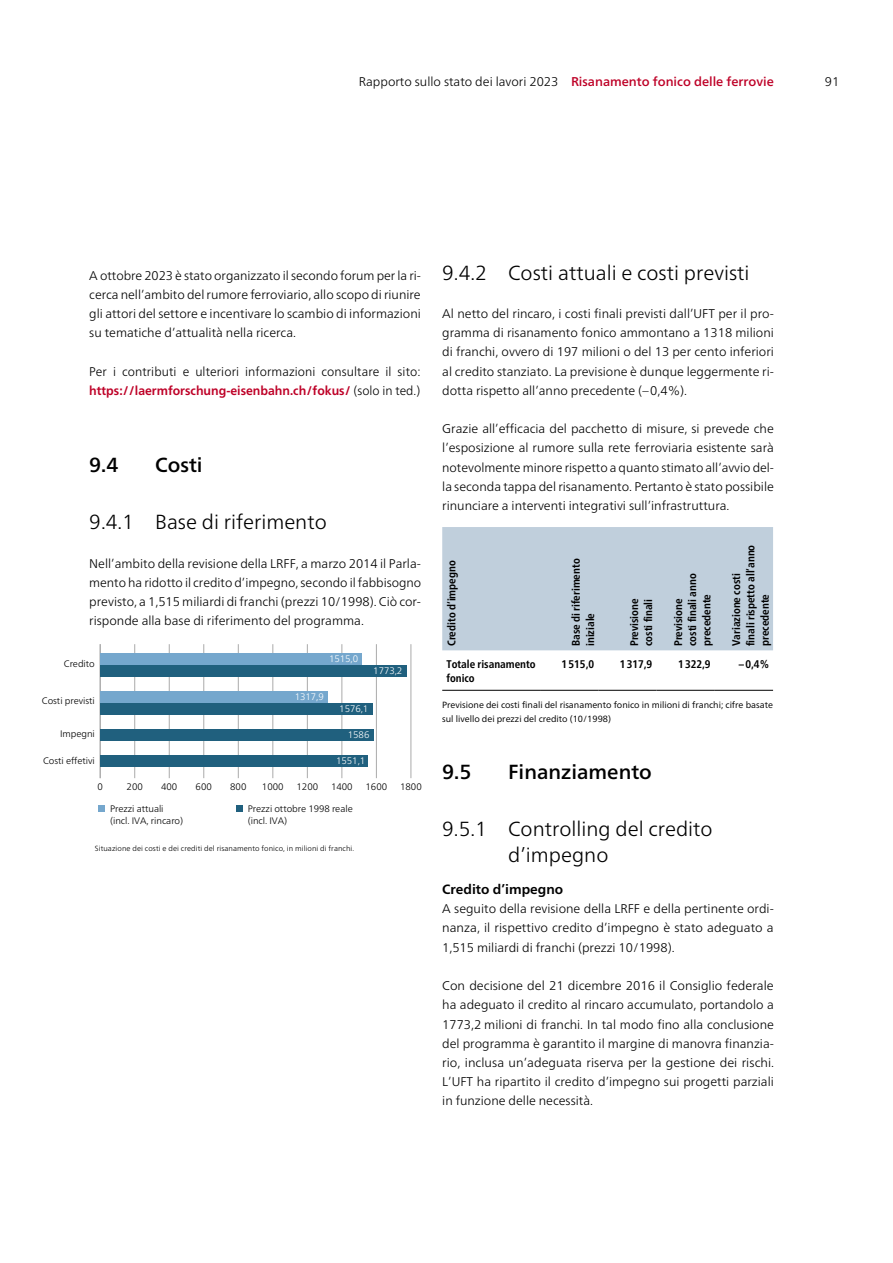
<style>
.page{position:relative;width:893px;height:1263px;background:#fff}
.page>*{position:absolute;margin:0;border:0;box-sizing:border-box;transform-origin:0 0}
._03_Untertitel_Nr{font:300 20.4px/25.5px "Frutiger Neue LT";color:#000}
._02_Titel_Nr{font:500 20.4px "Frutiger Neue LT";color:#000}
._04_Zwischentitel{font:700 13.5px "Frutiger Neue LT";color:#000}
._05_Fliesstext{font:300 12.6px/19.2px "Frutiger Neue LT";color:#000;text-align:justify}
.Tabellen_07_Tab_Kopfzeile{font:700 condensed 11.1px/14.2px "Frutiger Neue LT";color:#000}
.Tabellen_07_Tab_Fliesstext_linksb{font:700 condensed 11.1px/14.2px "Frutiger Neue LT";color:#000}
.Tabellen_07_Tab_Fliesstext_rechtsb{font:700 condensed 11.1px "Frutiger Neue LT";color:#000}
.t1{font:300 9.45px/12px "Frutiger Neue LT";letter-spacing:-.005em;color:#000}
.t2{font:300 9.45px "Frutiger Neue LT";letter-spacing:-.005em;color:#fff}
._07_Fussnote{font:9px/13.5px "Frutiger Neue LT";color:#000}
.t3{font:300 7.5px "Frutiger Neue LT";letter-spacing:.01em;color:#000}
.s1{font-weight:500;font-size:12.75px;color:#be0027}
.s2{font-weight:700;color:#be0027}
</style>
<div class="page">
<div style="left:442px;top:527px;width:331px;height:123px;background:#c0cfdc"></div>
<hr style="left:442px;top:690px;width:98px;height:1px;background:#000">
<hr style="left:540px;top:690px;width:58px;height:1px;background:#000">
<hr style="left:598px;top:690px;width:59px;height:1px;background:#000">
<hr style="left:657px;top:690px;width:58px;height:1px;background:#000">
<hr style="left:715px;top:690px;width:58px;height:1px;background:#000">
<hr style="left:134px;top:644px;width:1px;height:134px;background:#aaa">
<hr style="left:169px;top:644px;width:1px;height:134px;background:#aaa">
<hr style="left:203px;top:644px;width:1px;height:134px;background:#aaa">
<hr style="left:238px;top:644px;width:1px;height:134px;background:#aaa">
<hr style="left:272px;top:644px;width:1px;height:134px;background:#aaa">
<hr style="left:307px;top:644px;width:1px;height:134px;background:#aaa">
<hr style="left:341px;top:644px;width:1px;height:134px;background:#aaa">
<hr style="left:376px;top:644px;width:1px;height:134px;background:#aaa">
<hr style="left:411px;top:644px;width:1px;height:134px;background:#aaa">
<hr style="left:100px;top:644px;width:1px;height:134px;background:#aaa">
<div style="left:100px;top:665px;width:306px;height:11px;background:#20607e"></div>
<div style="left:100px;top:653px;width:262px;height:12px;background:#75a7cd"></div>
<div style="left:100px;top:703px;width:272px;height:11px;background:#20607e"></div>
<div style="left:100px;top:691px;width:228px;height:12px;background:#75a7cd"></div>
<div style="left:100px;top:729px;width:274px;height:12px;background:#20607e"></div>
<div style="left:100px;top:755px;width:268px;height:12px;background:#20607e"></div>
<div style="left:98px;top:805px;width:7px;height:7px;background:#75a7cd"></div>
<div style="left:236px;top:805px;width:7px;height:7px;background:#20607e"></div>
<p class="_05_Fliesstext" style="left:359px;top:72px;width:417px">Rapporto sullo stato dei lavori 2023 <span class="s1">Risanamento fonico delle ferrovie</span></p>
<p class="_05_Fliesstext" style="left:825px;top:72px;width:16px">91</p>
<p class="_05_Fliesstext" style="left:89px;top:265px;width:333px">A ottobre 2023 è stato organizzato il secondo forum per la ri&shy;cerca nell’ambito del rumore ferroviario, allo scopo di riunire gli attori del settore e incentivare lo scambio di informazioni su tematiche d’attualità nella ricerca.</p>
<p class="_05_Fliesstext" style="left:89px;top:361px;width:333px">Per i contributi e ulteriori informazioni consultare il sito: <span class="s2">https://laermforschung-eisenbahn.ch/fokus/</span> (solo in ted.)</p>
<h2 class="_02_Titel_Nr" style="left:89px;top:452px;width:31px">9.4</h2>
<h2 class="_02_Titel_Nr" style="left:155px;top:452px;width:49px">Costi</h2>
<h3 class="_03_Untertitel_Nr" style="left:89px;top:509px;width:239px">9.4.1 Base di riferimento</h3>
<p class="_05_Fliesstext" style="left:89px;top:553px;width:333px">Nell’ambito della revisione della LRFF, a marzo 2014 il Parla&shy;mento ha ridotto il credito d’impegno, secondo il fabbisogno previsto, a 1,515 miliardi di franchi (prezzi 10/1998). Ciò cor&shy;risponde alla base di riferimento del programma.</p>
<p class="t1" style="left:64px;top:658px;width:32px">Credito</p>
<p class="t2" style="left:329px;top:653px;width:31px">1515,0</p>
<p class="t2" style="left:373px;top:665px;width:31px">1773,2</p>
<p class="t1" style="left:42px;top:695px;width:54px">Costi previsti</p>
<p class="t2" style="left:295px;top:691px;width:31px">1317,9</p>
<p class="t2" style="left:339px;top:703px;width:31px">1576,1</p>
<p class="t1" style="left:60px;top:728px;width:36px">Impegni</p>
<p class="t1" style="left:43px;top:754px;width:53px">Costi effetivi</p>
<p class="t2" style="left:348px;top:729px;width:23px">1586</p>
<p class="t2" style="left:336px;top:755px;width:31px">1551,1</p>
<p class="t1" style="left:97px;top:780px;width:7px">0</p>
<p class="t1" style="left:127px;top:780px;width:18px">200</p>
<p class="t1" style="left:161px;top:780px;width:18px">400</p>
<p class="t1" style="left:196px;top:780px;width:18px">600</p>
<p class="t1" style="left:230px;top:780px;width:18px">800</p>
<p class="t1" style="left:262px;top:780px;width:23px">1000</p>
<p class="t1" style="left:296px;top:780px;width:23px">1200</p>
<p class="t1" style="left:331px;top:780px;width:23px">1400</p>
<p class="t1" style="left:366px;top:780px;width:23px">1600</p>
<p class="t1" style="left:400px;top:780px;width:23px">1800</p>
<p class="t1" style="left:110px;top:803px;width:75px">Prezzi attuali (incl. IVA, rincaro)</p>
<p class="t1" style="left:248px;top:803px;width:106px">Prezzi ottobre 1998 reale (incl. IVA)</p>
<p class="t3" style="left:95px;top:843px;width:261px">Situazione dei costi e dei crediti del risanamento fonico, in milioni di franchi.</p>
<h3 class="_03_Untertitel_Nr" style="left:442px;top:260px;width:309px">9.4.2 Costi attuali e costi previsti</h3>
<p class="_05_Fliesstext" style="left:442px;top:304px;width:333px">Al netto del rincaro, i costi finali previsti dall’UFT per il pro&shy;gramma di risanamento fonico ammontano a 1318 milioni di franchi, ovvero di 197 milioni o del 13 per cento inferiori al credito stanziato. La previsione è dunque leggermente ri&shy;dotta rispetto all’anno precedente (–0,4%).</p>
<p class="_05_Fliesstext" style="left:442px;top:419px;width:333px">Grazie all’efficacia del pacchetto di misure, si prevede che l’esposizione al rumore sulla rete ferroviaria esistente sarà notevolmente minore rispetto a quanto stimato all’avvio del&shy;la seconda tappa del risanamento. Pertanto è stato possibile rinunciare a interventi integrativi sull’infrastruttura.</p>
<p class="Tabellen_07_Tab_Kopfzeile" style="left:444px;top:646px;width:87px;rotate:-90deg">Credito d’impegno</p>
<p class="Tabellen_07_Tab_Kopfzeile" style="left:569px;top:646px;width:89px;rotate:-90deg">Base di riferimento iniziale</p>
<p class="Tabellen_07_Tab_Kopfzeile" style="left:627px;top:646px;width:49px;rotate:-90deg">Previsione costi finali</p>
<p class="Tabellen_07_Tab_Kopfzeile" style="left:671px;top:646px;width:74px;rotate:-90deg">Previsione<br>costi finali anno precedente</p>
<p class="Tabellen_07_Tab_Kopfzeile" style="left:729px;top:646px;width:103px;rotate:-90deg">Variazione costi<br>finali rispetto all’anno precedente</p>
<p class="Tabellen_07_Tab_Fliesstext_linksb" style="left:446px;top:656px;width:91px">Totale risanamento fonico</p>
<p class="Tabellen_07_Tab_Fliesstext_rechtsb" style="left:561px;top:657px;width:34px">1515,0</p>
<p class="Tabellen_07_Tab_Fliesstext_rechtsb" style="left:620px;top:657px;width:34px">1317,9</p>
<p class="Tabellen_07_Tab_Fliesstext_rechtsb" style="left:678px;top:657px;width:34px">1322,9</p>
<p class="Tabellen_07_Tab_Fliesstext_rechtsb" style="left:739px;top:657px;width:32px">–0,4%</p>
<p class="_07_Fussnote" style="left:442px;top:698px;width:332px">Previsione dei costi finali del risanamento fonico in milioni di franchi; cifre basate sul livello dei prezzi del credito (10/1998)</p>
<h2 class="_02_Titel_Nr" style="left:442px;top:760px;width:31px">9.5</h2>
<h2 class="_02_Titel_Nr" style="left:508px;top:760px;width:145px">Finanziamento</h2>
<h3 class="_03_Untertitel_Nr" style="left:508px;top:816px;width:206px;text-indent:-66px">9.5.1 Controlling del credito d’impegno</h3>
<p class="_04_Zwischentitel" style="left:442px;top:881px;width:122px">Credito d’impegno</p>
<p class="_05_Fliesstext" style="left:442px;top:899px;width:333px">A seguito della revisione della LRFF e della pertinente ordi&shy;nanza, il rispettivo credito d’impegno è stato adeguato a 1,515 miliardi di franchi (prezzi 10/1998).</p>
<p class="_05_Fliesstext" style="left:442px;top:976px;width:333px">Con decisione del 21 dicembre 2016 il Consiglio federale ha adeguato il credito al rincaro accumulato, portandolo a 1773,2 milioni di franchi. In tal modo fino alla conclusione del programma è garantito il margine di manovra finanzia&shy;rio, inclusa un’adeguata riserva per la gestione dei rischi.<br>L’UFT ha ripartito il credito d’impegno sui progetti parziali in funzione delle necessità.</p>
</div>
